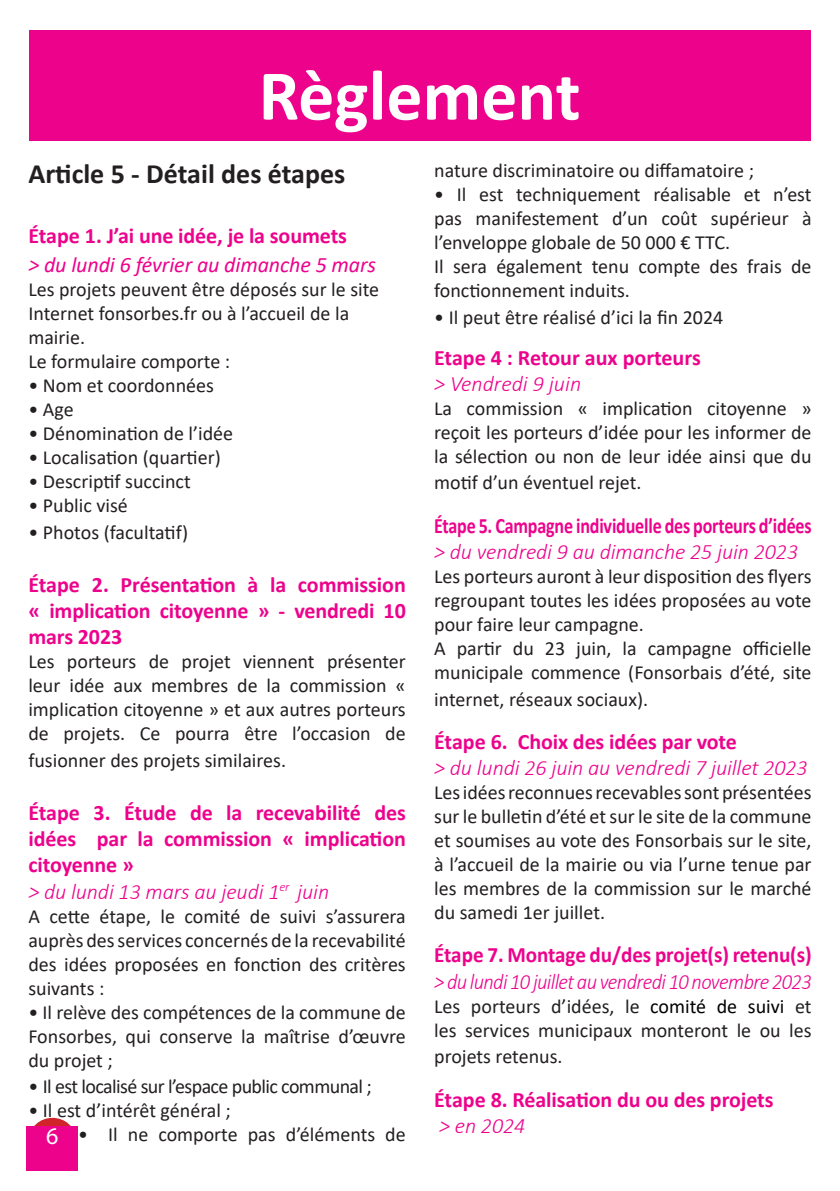
<style>
.page{position:relative;width:840px;height:1191px;background:#fff}
.page>*{position:absolute;margin:0;border:0;box-sizing:border-box;transform-origin:0 0}
.texte{font:700 72px "Calibri";color:#fff}
.t1{font:700 28px "Calibri";color:#231f20}
.t2{font:24px "Myriad Pro";color:#fff}
.texte-2{font:700 22px/26.4px "Calibri";letter-spacing:-.005em;color:#ed028c;text-align:justify}
.texte-3{font:italic 300 22px "Calibri";letter-spacing:-.005em;color:#ed028c}
.texte-4{font:700 22px "Calibri";letter-spacing:-.005em;color:#ed028c;scale:.82 1}
.texte-5{font:italic 300 22px "Calibri";letter-spacing:-.03em;color:#ed028c;scale:.93 1}
.texte-6{font:700 22px "Calibri";letter-spacing:-.005em;color:#ed028c;scale:.96 1}
.t3{font:italic 22px "Calibri";letter-spacing:-.005em;color:#ed028c}
.texte-7{font:20px/24px "Calibri";color:#231f20;text-align:justify}
.texte-8{font:20px "Calibri";letter-spacing:-.03em;color:#231f20}
.s1{color:#000}
</style>
<div class="page">
<svg style="left:29px;top:1117px;width:47px;height:43px"></svg>
<div style="left:27px;top:1126px;width:51px;height:44px;background:#ed028c"></div>
<div style="left:29px;top:30px;width:780px;height:111px;background:#ed028c"></div>
<p class="texte" style="left:258px;top:45px;width:323px">Règlement</p>
<p class="t1" style="left:28px;top:154px;width:318px">Article 5 - Détail des étapes</p>
<p class="texte-2" style="left:28px;top:222px;width:320px">Étape 1. J’ai une idée, je la soumets</p>
<p class="t3" style="left:28px;top:250px;width:349px">&gt; du lundi 6 février au dimanche 5 mars</p>
<p class="texte-7" style="left:28px;top:277px;width:352px;text-align:left">Les projets peuvent être déposés sur le site<br>Internet fonsorbes.fr ou à l’accueil de la mairie.</p>
<p class="texte-7" style="left:28px;top:349px;width:203px">Le formulaire comporte :</p>
<p class="texte-7" style="left:28px;top:373px;width:187px">• Nom et coordonnées</p>
<p class="texte-7" style="left:28px;top:397px;width:47px">• Age</p>
<p class="texte-7" style="left:28px;top:421px;width:206px">• Dénomination de l’idée</p>
<p class="texte-7" style="left:28px;top:445px;width:194px">• Localisation (quartier)</p>
<p class="texte-7" style="left:28px;top:469px;width:164px">• Descriptif succinct</p>
<p class="texte-7" style="left:28px;top:493px;width:101px">• Public visé</p>
<p class="texte-7" style="left:28px;top:519px;width:161px">• Photos (facultatif)</p>
<p class="texte-2" style="left:28px;top:570px;width:379px">Étape 2. Présentation à la commission « implication citoyenne » - vendredi 10 mars 2023</p>
<p class="texte-7" style="left:28px;top:649px;width:379px">Les porteurs de projet viennent présenter leur idée aux membres de la commission « implication citoyenne » et aux autres porteurs de projets. Ce pourra être l’occasion de</p>
<p class="texte-7" style="left:28px;top:747px;width:259px">fusionner des projets similaires.</p>
<p class="texte-2" style="left:28px;top:798px;width:379px">Étape 3. Étude de la recevabilité des idées par la commission « implication</p>
<p class="texte-2" style="left:28px;top:851px;width:107px">citoyenne »</p>
<p class="texte-3" style="left:28px;top:878px;width:302px">&gt; du lundi 13 mars au jeudi 1<sup>er</sup> juin</p>
<p class="texte-7" style="left:28px;top:903px;width:379px">A cette étape, le comité de suivi s’assurera auprès des services concernés de la recevabilité des idées proposées en fonction des critères suivants :</p>
<p class="texte-7" style="left:28px;top:999px;width:379px">• Il relève des compétences de la commune de Fonsorbes, qui conserve la maîtrise d’œuvre du projet ;</p>
<p class="texte-8" style="left:28px;top:1072px;width:345px">• Il est localisé sur l’espace public communal ;</p>
<p class="texte-7" style="left:28px;top:1097px;width:204px">• Il est d’intérêt général ;</p>
<p class="texte-7" style="left:78px;top:1121px;width:329px">• Il ne comporte pas d’éléments de</p>
<p class="t2" style="left:46px;top:1121px;width:14px">6</p>
<p class="texte-7" style="left:434px;top:158px;width:321px">nature discriminatoire ou diffamatoire ;</p>
<p class="texte-7" style="left:434px;top:182px;width:379px">• Il est techniquement réalisable et n’est pas manifestement d’un coût supérieur à l’enveloppe globale de 50 000 € TTC.</p>
<p class="texte-7" style="left:434px;top:254px;width:379px">Il sera également tenu compte des frais de fonctionnement induits.</p>
<p class="texte-7" style="left:434px;top:305px;width:290px">• Il peut être réalisé d’ici la fin 2024</p>
<p class="texte-2" style="left:434px;top:344px;width:268px">Etape 4 : Retour aux porteurs</p>
<p class="texte-3" style="left:434px;top:370px;width:148px">&gt; Vendredi 9 juin</p>
<p class="texte-7" style="left:434px;top:396px;width:379px">La commission « implication citoyenne » reçoit les porteurs d’idée pour les informer de la sélection ou non de leur idée ainsi que du</p>
<p class="texte-7" style="left:434px;top:470px;width:209px">motif d’un éventuel rejet.</p>
<p class="texte-4" style="left:434px;top:510px;width:461px">Étape 5. Campagne individuelle des porteurs d’idées</p>
<p class="texte-3" style="left:434px;top:538px;width:365px">&gt; du vendredi 9 au dimanche 25 juin 2023</p>
<p class="texte-7" style="left:434px;top:564px;width:379px">Les porteurs auront à leur disposition des flyers regroupant toutes les idées proposées au vote pour faire leur campagne.</p>
<p class="texte-7" style="left:434px;top:636px;width:379px">A partir du 23 juin, la campagne officielle municipale commence (Fonsorbais d’été, site</p>
<p class="texte-7" style="left:434px;top:686px;width:215px">internet, réseaux sociaux).</p>
<p class="texte-2" style="left:434px;top:728px;width:304px">Étape 6. Choix des idées par vote</p>
<p class="texte-3" style="left:434px;top:754px;width:375px">&gt; du lundi 26 juin au vendredi 7 juillet 2023</p>
<p class="texte-7" style="left:434px;top:780px;width:379px">Les idées reconnues recevables sont présentées sur le bulletin d’été et sur le site de la commune et soumises au vote des Fonsorbais sur le site, à l’accueil de la mairie ou via l’urne tenue par les membres de la commission sur le marché du samedi 1er juillet.</p>
<p class="texte-6" style="left:434px;top:939px;width:394px">Étape 7. Montage du/des projet(s) retenu(s)</p>
<p class="texte-5" style="left:434px;top:968px;width:407px">&gt; du lundi 10 juillet au vendredi 10 novembre 2023</p>
<p class="texte-7" style="left:434px;top:993px;width:379px">Les porteurs d’idées, le <span class="s1">comité de suivi</span> et les services municipaux monteront le ou les</p>
<p class="texte-7" style="left:434px;top:1044px;width:130px">projets retenus.</p>
<p class="texte-2" style="left:434px;top:1085px;width:340px">Étape 8. Réalisation du ou des projets</p>
<p class="texte-3" style="left:439px;top:1112px;width:88px">&gt; en 2024</p>
</div>
